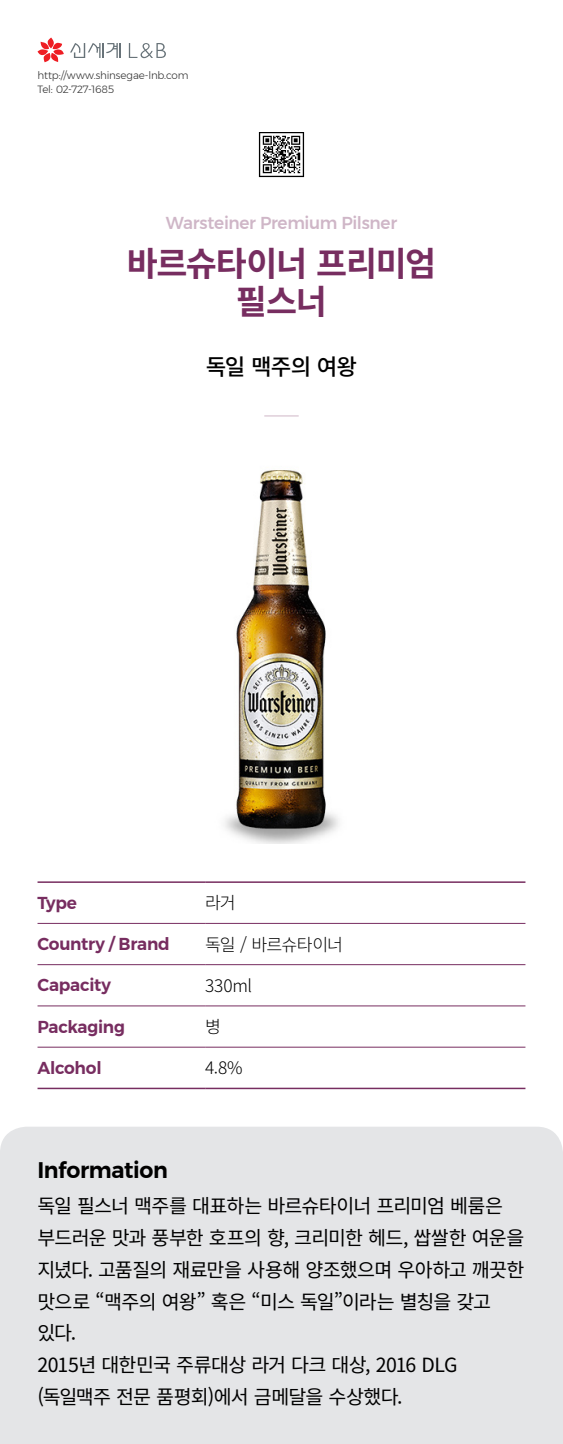
<style>
.page{position:relative;width:563px;height:1444px;background:#fff}
.page>*{position:absolute;margin:0;border:0;box-sizing:border-box;transform-origin:0 0}
.와인제목_45{font:700 33.75px/37.5px "Source Han Sans K";letter-spacing:-.04em;color:#772d60;text-align:center}
.본문영문_30{font:600 22.5px "Montserrat";letter-spacing:-.015em;color:#000}
.와인소개_30{font:500 22.5px "Source Han Sans K";letter-spacing:-.045em;color:#000}
.본문_26{font:19.5px/31.9px "Source Han Sans K";letter-spacing:-.04em;color:#000}
.표_영문{font:600 17.25px "Montserrat";letter-spacing:-.015em;color:#772d60}
.와인영문_23{font:500 17.25px "Montserrat";letter-spacing:-.015em;color:#cfb6c7}
.표__팁_23{font:300 17.25px "Source Han Sans K";letter-spacing:-.03em;color:#000}
.표__팁_23-2{font:300 17.25px "Source Han Sans K";letter-spacing:-.05em;color:#000}
.신세계_주소전화_14{font:300 10.5px "Montserrat";letter-spacing:-.015em;color:#333}
</style>
<div class="page">
<img style="left:225px;top:470px;width:114px;height:374px">
<img style="left:259px;top:132px;width:45px;height:45px">
<svg style="left:38px;top:38px;width:26px;height:24px"></svg>
<svg style="left:70px;top:43px;width:50px;height:15px"></svg>
<svg style="left:129px;top:43px;width:37px;height:15px"></svg>
<hr style="left:38px;top:923px;width:167px;height:1px;background:#772d60">
<hr style="left:205px;top:923px;width:320px;height:1px;background:#772d60">
<hr style="left:38px;top:964px;width:167px;height:1px;background:#772d60">
<hr style="left:205px;top:964px;width:320px;height:1px;background:#772d60">
<hr style="left:38px;top:1005px;width:167px;height:1px;background:#772d60">
<hr style="left:205px;top:1005px;width:320px;height:1px;background:#772d60">
<hr style="left:38px;top:1047px;width:167px;height:1px;background:#772d60">
<hr style="left:205px;top:1047px;width:320px;height:1px;background:#772d60">
<hr style="left:38px;top:881px;width:167px;height:2px;background:#772d60">
<hr style="left:205px;top:881px;width:320px;height:2px;background:#772d60">
<hr style="left:38px;top:1088px;width:167px;height:1px;background:#772d60">
<hr style="left:205px;top:1088px;width:320px;height:1px;background:#772d60">
<div style="left:0;top:1126px;width:562px;height:318px;background:#e4e5e7;border-radius:26px"></div>
<hr style="left:264px;top:416px;width:34px;height:1px;background:#cfb6c7">
<p class="신세계_주소전화_14" style="left:38px;top:67px;width:152px">http://www.shinsegae-lnb.com</p>
<p class="신세계_주소전화_14" style="left:38px;top:81px;width:78px">Tel: 02-727-1685</p>
<p class="와인영문_23" style="left:166px;top:210px;width:233px">Warsteiner Premium Pilsner</p>
<p class="와인제목_45" style="left:127px;top:246px;width:310px">바르슈타이너 프리미엄 필스너</p>
<p class="와인소개_30" style="left:206px;top:354px;width:152px">독일 맥주의 여왕</p>
<p class="표_영문" style="left:38px;top:889px;width:41px">Type</p>
<p class="표__팁_23" style="left:205px;top:893px;width:32px">라거</p>
<p class="표_영문" style="left:38px;top:930px;width:134px">Country / Brand</p>
<p class="표__팁_23-2" style="left:205px;top:934px;width:139px">독일 / 바르슈타이너</p>
<p class="표_영문" style="left:38px;top:971px;width:75px">Capacity</p>
<p class="표__팁_23" style="left:205px;top:976px;width:48px">330ml</p>
<p class="표_영문" style="left:38px;top:1013px;width:89px">Packaging</p>
<p class="표__팁_23" style="left:205px;top:1017px;width:17px">병</p>
<p class="표_영문" style="left:38px;top:1054px;width:66px">Alcohol</p>
<p class="표__팁_23" style="left:205px;top:1058px;width:39px">4.8%</p>
<p class="본문영문_30" style="left:38px;top:1152px;width:132px">Information</p>
<p class="본문_26" style="left:38px;top:1190px;width:488px">독일 필스너 맥주를 대표하는 바르슈타이너 프리미엄 베룸은 부드러운 맛과 풍부한 호프의 향, 크리미한 헤드, 쌉쌀한 여운을 지녔다. 고품질의 재료만을 사용해 양조했으며 우아하고 깨끗한 맛으로 “맥주의 여왕” 혹은 “미스 독일”이라는 별칭을 갖고 있다.</p>
<p class="본문_26" style="left:38px;top:1349px;width:421px">2015년 대한민국 주류대상 라거 다크 대상, 2016 DLG (독일맥주 전문 품평회)에서 금메달을 수상했다.</p>
</div>
